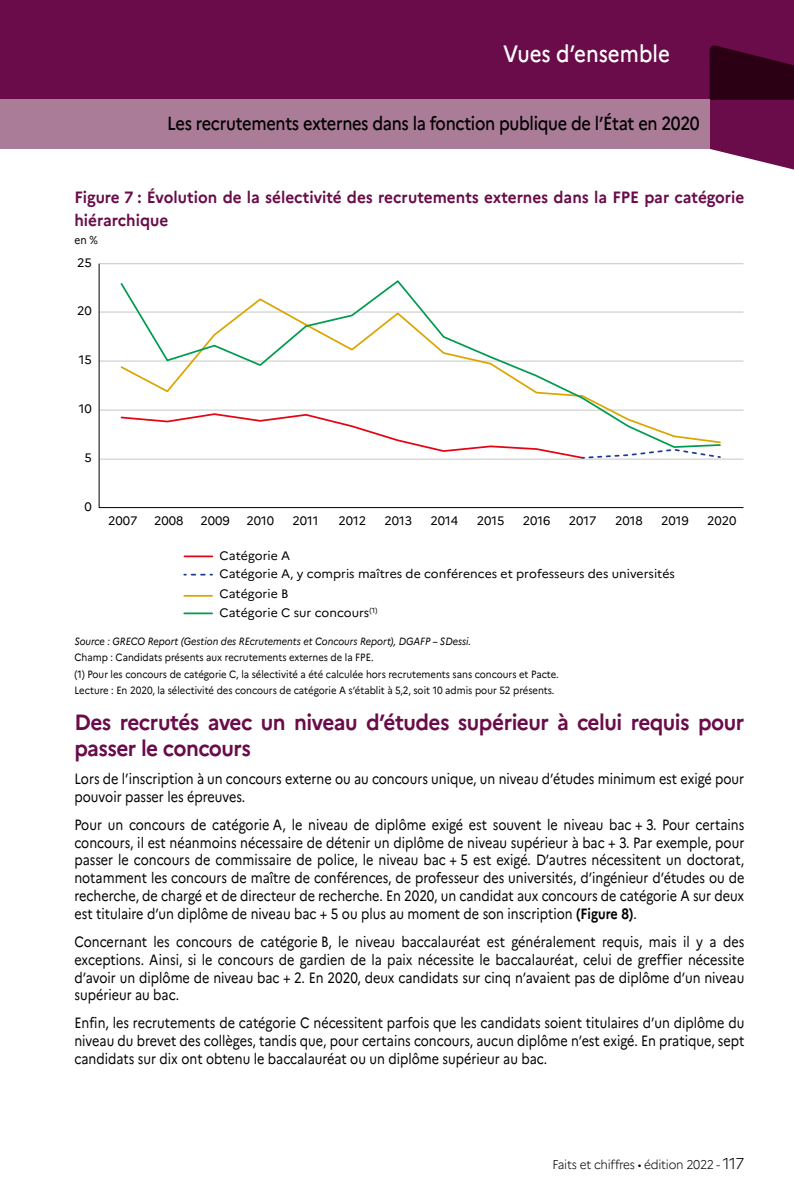
<style>
.page{position:relative;width:794px;height:1191px;background:#fff}
.page>*{position:absolute;margin:0;border:0;box-sizing:border-box;transform-origin:0 0}
.t1{font:500 23.62px "Marianne";color:#fff;scale:.87 1}
._04_Titre_2_Partie_2{font:700 22.05px/26.2px "Marianne";letter-spacing:-.025em;color:#690c49;scale:.94 1}
.t2{font:500 18.9px "Marianne";letter-spacing:-.02em;color:#000;scale:.87 1}
._05_Titre{font:700 16.45px/22.8px "Marianne";color:#690c49;scale:.94 1}
._04_TC{font:14.88px/17.8px "Marianne";color:#000;text-align:justify;scale:.85 1}
.t3{font:300 12.6px "Marianne";letter-spacing:-.02em;color:#000;scale:.94 1}
.t4{font:12.25px/19.6px "Marianne";color:#000}
._05_Cell_FaG{font:11.38px "Marianne";color:#000;scale:.9 1}
._05_Note{font:10.5px "Marianne";color:#000;scale:.9 1}
._05_Source{font:italic 10.5px "Marianne";color:#000;scale:.9 1}
.s1{font-weight:700}
.s2{font-size:15.75px}
</style>
<div class="page">
<div style="left:0;top:0;width:794px;height:99px;background:#690c49"></div>
<svg style="left:709px;top:45px;width:85px;height:125px"></svg>
<div style="left:0;top:99px;width:709px;height:50px;background:#ab7c98"></div>
<svg style="left:98px;top:263px;width:646px;height:245px"></svg>
<svg style="left:120px;top:449px;width:602px;height:11px"></svg>
<svg style="left:119px;top:279px;width:603px;height:170px"></svg>
<svg style="left:192px;top:574px;width:20px;height:1px"></svg>
<hr style="left:184px;top:555px;width:28px;height:2px;background:#e30514">
<svg style="left:184px;top:595px;width:28px;height:1px"></svg>
<hr style="left:184px;top:612px;width:28px;height:2px;background:#009c51">
<h1 class="t1" style="left:503px;top:39px;width:193px">Vues d’ensemble</h1>
<p class="t2" style="left:167px;top:112px;width:613px">Les recrutements externes dans la fonction publique de l’État en 2020</p>
<p class="_05_Titre" style="left:74px;top:186px;width:714px">Figure 7 : Évolution de la sélectivité des recrutements externes dans la FPE par catégorie hiérarchique</p>
<p class="_05_Cell_FaG" style="left:74px;top:233px;width:28px">en %</p>
<p class="t4" style="left:77px;top:252px;width:16px">25</p>
<p class="t4" style="left:77px;top:301px;width:16px">20</p>
<p class="t4" style="left:79px;top:350px;width:14px">15</p>
<p class="t4" style="left:79px;top:399px;width:14px">10</p>
<p class="t4" style="left:84px;top:447px;width:9px">5</p>
<p class="t4" style="left:84px;top:496px;width:9px">0</p>
<p class="t4" style="left:108px;top:510px;width:31px">2007</p>
<p class="t4" style="left:154px;top:510px;width:31px">2008</p>
<p class="t4" style="left:200px;top:510px;width:31px">2009</p>
<p class="t4" style="left:246px;top:510px;width:29px">2010</p>
<p class="t4" style="left:292px;top:510px;width:28px">2011</p>
<p class="t4" style="left:338px;top:510px;width:29px">2012</p>
<p class="t4" style="left:384px;top:510px;width:29px">2013</p>
<p class="t4" style="left:430px;top:510px;width:29px">2014</p>
<p class="t4" style="left:476px;top:510px;width:29px">2015</p>
<p class="t4" style="left:523px;top:510px;width:29px">2016</p>
<p class="t4" style="left:569px;top:510px;width:29px">2017</p>
<p class="t4" style="left:615px;top:510px;width:29px">2018</p>
<p class="t4" style="left:661px;top:510px;width:29px">2019</p>
<p class="t4" style="left:707px;top:510px;width:31px">2020</p>
<p class="t4" style="left:220px;top:545px;width:72px">Catégorie A</p>
<p class="t4" style="left:219px;top:564px;width:457px">Catégorie A, y compris maîtres de conférences et professeurs des universités<br>Catégorie B<br>Catégorie C sur concours<sup>(1)</sup></p>
<p class="_05_Source" style="left:74px;top:635px;width:442px">Source : GRECO Report (Gestion des REcrutements et Concours Report), DGAFP – SDessi.</p>
<p class="_05_Note" style="left:74px;top:651px;width:334px">Champ : Candidats présents aux recrutements externes de la FPE.</p>
<p class="_05_Note" style="left:74px;top:667px;width:540px">(1) Pour les concours de catégorie C, la sélectivité a été calculée hors recrutements sans concours et Pacte.</p>
<p class="_05_Note" style="left:74px;top:684px;width:535px">Lecture : En 2020, la sélectivité des concours de catégorie A s’établit à 5,2, soit 10 admis pour 52 présents.</p>
<h4 class="_04_Titre_2_Partie_2" style="left:74px;top:709px;width:714px">Des recrutés avec un niveau d’études supérieur à celui requis pour passer le concours</h4>
<p class="_04_TC" style="left:74px;top:770px;width:789px">Lors de l’inscription à un concours externe ou au concours unique, un niveau d’études minimum est exigé pour pouvoir passer les épreuves.</p>
<p class="_04_TC" style="left:74px;top:815px;width:789px">Pour un concours de catégorie A, le niveau de diplôme exigé est souvent le niveau bac + 3. Pour certains concours, il est néanmoins nécessaire de détenir un diplôme de niveau supérieur à bac + 3. Par exemple, pour passer le concours de commissaire de police, le niveau bac + 5 est exigé. D’autres nécessitent un doctorat, notamment les concours de maître de conférences, de professeur des universités, d’ingénieur d’études ou de recherche, de chargé et de directeur de recherche. En 2020, un candidat aux concours de catégorie A sur deux est titulaire d’un diplôme de niveau bac + 5 ou plus au moment de son inscription <span class="s1">(Figure 8)</span>.</p>
<p class="_04_TC" style="left:74px;top:932px;width:789px">Concernant les concours de catégorie B, le niveau baccalauréat est généralement requis, mais il y a des exceptions. Ainsi, si le concours de gardien de la paix nécessite le baccalauréat, celui de greffier nécessite d’avoir un diplôme de niveau bac + 2. En 2020, deux candidats sur cinq n’avaient pas de diplôme d’un niveau supérieur au bac.</p>
<p class="_04_TC" style="left:74px;top:1014px;width:789px">Enfin, les recrutements de catégorie C nécessitent parfois que les candidats soient titulaires d’un diplôme du niveau du brevet des collèges, tandis que, pour certains concours, aucun diplôme n’est exigé. En pratique, sept candidats sur dix ont obtenu le baccalauréat ou un diplôme supérieur au bac.</p>
<p class="t3" style="left:552px;top:1157px;width:206px">Faits et chiffres • édition 2022 - <span class="s2">117</span></p>
</div>
